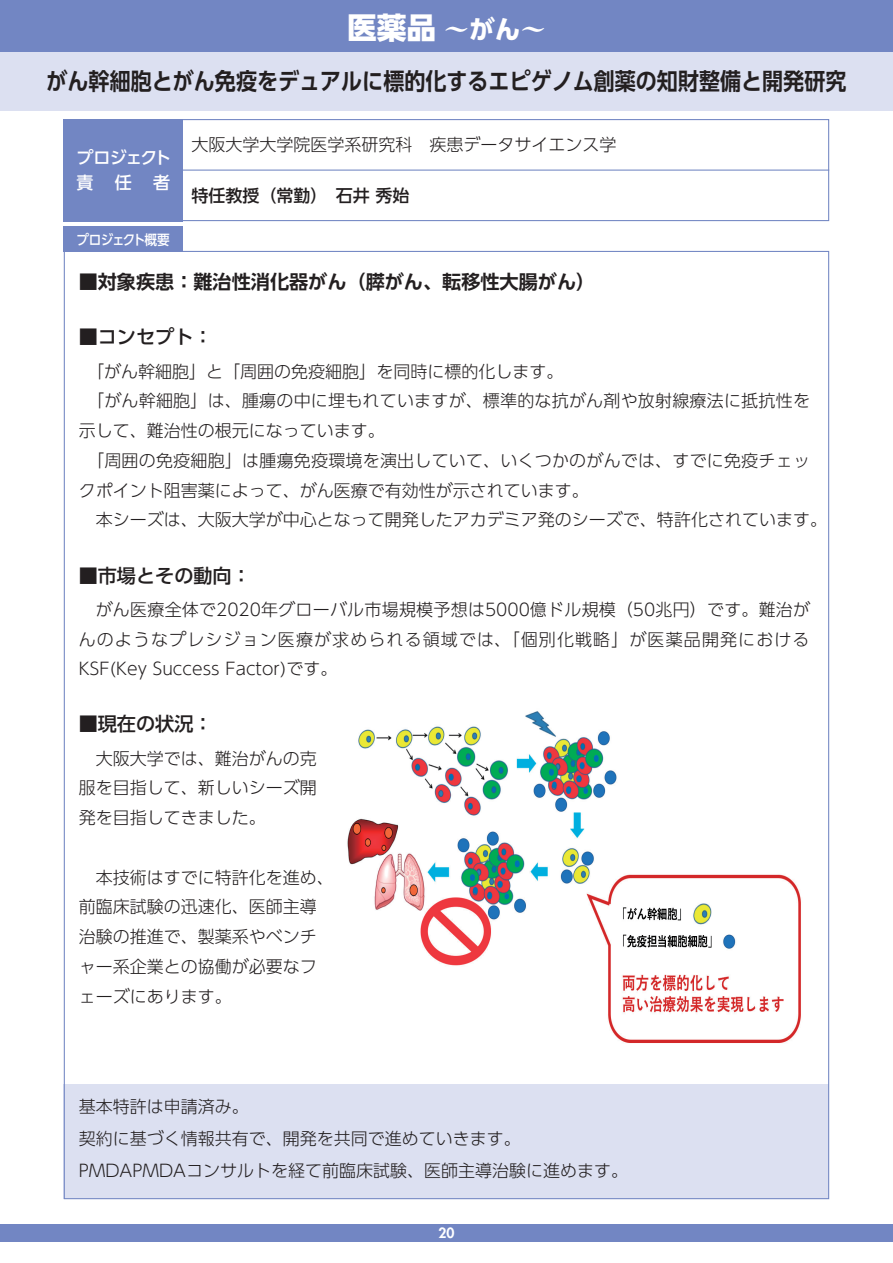
<style>
.page{position:relative;width:893px;height:1263px;background:#fff}
.page>*{position:absolute;margin:0;border:0;box-sizing:border-box;transform-origin:0 0}
.t1{font:800 29.7px "UD Shin Go Pro";color:#fff}
.t2{font:700 23.4px "UD Shin Go Pro De";color:#231f20;scale:.9 1}
.t3{font:700 19.2px "UD Shin Go Pro De";color:#231f20}
.t4{font:500 19.2px "UD Shin Go Pro";color:#231f20}
.t5{font:300 16.95px/29.7px "UD Shin Go Pro";color:#231f20;text-align:justify}
.t6{font:500 16.95px "UD Shin Go Pro";color:#231f20}
.t7{font:500 16.95px/25.5px "UD Shin Go Pro";letter-spacing:-.075em;color:#fff}
.t8{font:500 13.8px "UD Shin Go Pro";letter-spacing:-.065em;color:#fff;scale:.91 1}
.t9{font:800 13.8px "Futura Std";color:#fff}
.s1{font-family:"Ryumin Pr 6 N";font-weight:900;font-size:25.5px}
.s2{font-weight:700;font-size:25.5px}
</style>
<div class="page">
<div style="left:0;top:51px;width:893px;height:60px;background:#dce0f1"></div>
<hr style="left:179px;top:170px;width:650px;height:1px;background:#7286c3">
<div style="left:179px;top:119px;width:650px;height:102px;border:1px solid #7286c3"></div>
<div style="left:0;top:0;width:893px;height:51px;background:#7286c3"></div>
<div style="left:64px;top:119px;width:119px;height:102px;background:#7286c3"></div>
<div style="left:64px;top:226px;width:119px;height:26px;background:#7286c3"></div>
<div style="left:0;top:1225px;width:893px;height:17px;background:#7286c3"></div>
<div style="left:64px;top:1084px;width:765px;height:115px;background:#dce0f1"></div>
<img style="left:347px;top:711px;width:454px;height:332px">
<h1 class="t1" style="left:347px;top:3px;width:200px">医薬品<span class="s1">～</span><span class="s2">がん</span><span class="s1">～</span></h1>
<h2 class="t2" style="left:47px;top:62px;width:890px">がん幹細胞とがん免疫をデュアルに標的化するエピゲノム創薬の知財整備と開発研究</h2>
<p class="t7" style="left:76px;top:144px;width:96px">プロジェクト責</p>
<p class="t7" style="left:115px;top:170px;width:57px">任 者</p>
<p class="t8" style="left:76px;top:229px;width:104px">プロジェクト概要</p>
<p class="t5" style="left:191px;top:129px;width:427px">大阪大学大学院医学系研究科　疾患データサイエンス学</p>
<p class="t6" style="left:191px;top:182px;width:220px">特任教授（常勤）　石井 秀始</p>
<p class="t3" style="left:79px;top:266px;width:518px">■対象疾患：難治性消化器がん（膵がん、転移性大腸がん）</p>
<p class="t4" style="left:79px;top:321px;width:135px">■コンセプト：</p>
<p class="t5" style="left:87px;top:356px;width:478px">「がん幹細胞」と「周囲の免疫細胞」を同時に標的化します。</p>
<p class="t5" style="left:87px;top:385px;width:724px">「がん幹細胞」は、腫瘍の中に埋もれていますが、標準的な抗がん剤や放射線療法に抵抗性を</p>
<p class="t5" style="left:79px;top:415px;width:308px">示して、難治性の根元になっています。</p>
<p class="t5" style="left:87px;top:445px;width:724px">「周囲の免疫細胞」は腫瘍免疫環境を演出していて、いくつかのがんでは、すでに免疫チェッ</p>
<p class="t5" style="left:79px;top:475px;width:512px">クポイント阻害薬によって、がん医療で有効性が示されています。</p>
<p class="t5" style="left:96px;top:504px;width:733px">本シーズは、大阪大学が中心となって開発したアカデミア発のシーズで、特許化されています。</p>
<p class="t4" style="left:79px;top:560px;width:174px">■市場とその動向：</p>
<p class="t5" style="left:79px;top:594px;width:733px;text-indent:17px">がん医療全体で2020年グローバル市場規模予想は5000億ドル規模（50兆円）です。難治がんのようなプレシジョン医療が求められる領域では、「個別化戦略」が医薬品開発におけるKSF(Key Success Factor)です。</p>
<p class="t4" style="left:79px;top:708px;width:135px">■現在の状況：</p>
<p class="t5" style="left:79px;top:743px;width:240px;text-indent:17px">大阪大学では、難治がんの克服を目指して、新しいシーズ開発を目指してきました。</p>
<p class="t5" style="left:79px;top:862px;width:257px;text-align:left;text-indent:17px">本技術はすでに特許化を進め、前臨床試験の迅速化、医師主導治験の推進で、製薬系やベンチャー系企業との協働が必要なフェーズにあります。</p>
<p class="t5" style="left:79px;top:1090px;width:551px;line-height:32px;text-align:left">基本特許は申請済み。<br>契約に基づく情報共有で、開発を共同で進めていきます。<br>PMDAPMDAコンサルトを経て前臨床試験、医師主導治験に進めます。</p>
<p class="t9" style="left:438px;top:1224px;width:17px">20</p>
</div>
